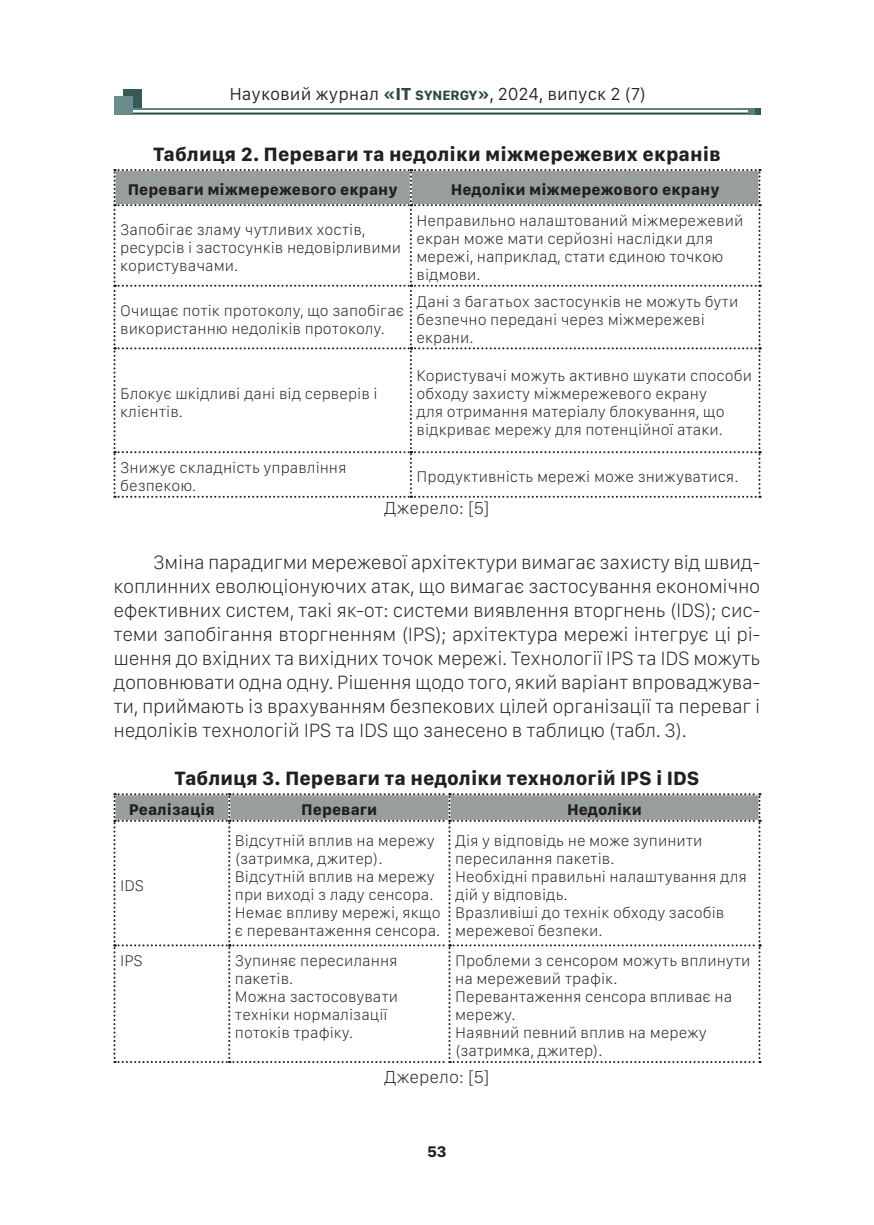
<style>
.page{position:relative;width:874px;height:1225px;background:#fff}
.page>*{position:absolute;margin:0;border:0;box-sizing:border-box;transform-origin:0 0}
.Text_основной_copy{font:100 20px/24px "SF Compact Text";letter-spacing:-.015em;color:#231f20;text-align:justify}
.Рисунок{font:700 20px "SF Compact Text";color:#231f20}
.t1{font:300 18px "SF Compact Text";color:#231f20}
.Джерело{font:100 18px "SF Compact Text";color:#231f20}
.Техт_таблица{font:100 16px/18px "SF Compact Text";color:#231f20}
.Техт_шапка{font:700 16px "SF Compact Text";color:#231f20}
.s1{font-weight:700;color:#2c4843}
.s2{font-weight:700;font-size:14px;color:#2c4843}
</style>
<div class="page">
<hr style="left:114px;top:113px;width:633px;height:2px;background:#2c4843">
<hr style="left:114px;top:108px;width:633px;height:2px;background:#5d7f80">
<div style="left:754px;top:108px;width:6px;height:7px;background:#385a54"></div>
<div style="left:747px;top:108px;width:7px;height:7px;background:#5d7f80"></div>
<div style="left:124px;top:90px;width:18px;height:18px;background:#385a54"></div>
<div style="left:114px;top:96px;width:19px;height:19px;background:#6b8c8c"></div>
<svg style="left:113px;top:169px;width:647px;height:329px"></svg>
<svg style="left:113px;top:793px;width:647px;height:270px"></svg>
<p class="t1" style="left:229px;top:84px;width:418px">Науковий журнал <span class="s1">«IT</span> <span class="s2">SYNERGY</span><span class="s1">»</span>, 2024, випуск 2 (7)</p>
<p class="Рисунок" style="left:153px;top:142px;width:569px">Таблиця 2. Переваги та недоліки міжмережевих екранів</p>
<p class="Техт_шапка" style="left:128px;top:180px;width:271px">Переваги міжмережевого екрану</p>
<p class="Техт_шапка" style="left:450px;top:180px;width:270px">Недоліки міжмережового екрану</p>
<p class="Техт_таблица" style="left:120px;top:220px;width:282px">Запобігає зламу чутливих хостів, ресурсів і застосунків недовірливими користувачами.</p>
<p class="Техт_таблица" style="left:416px;top:211px;width:328px">Неправильно налаштований міжмережевий екран може мати серйозні наслідки для мережі, наприклад, стати єдиною точкою відмови.</p>
<p class="Техт_таблица" style="left:120px;top:301px;width:285px">Очищає потік протоколу, що запобігає використанню недоліків протоколу.</p>
<p class="Техт_таблица" style="left:416px;top:292px;width:323px">Дані з багатьох застосунків не можуть бути безпечно передані через міжмережеві екрани.</p>
<p class="Техт_таблица" style="left:120px;top:384px;width:259px">Блокує шкідливі дані від серверів і клієнтів.</p>
<p class="Техт_таблица" style="left:416px;top:366px;width:337px">Користувачі можуть активно шукати способи обходу захисту міжмережевого екрану<br>для отримання матеріалу блокування, що відкриває мережу для потенційної атаки.</p>
<p class="Техт_таблица" style="left:120px;top:458px;width:228px">Знижує складність управління безпекою.</p>
<p class="Техт_таблица" style="left:416px;top:467px;width:323px">Продуктивність мережі може знижуватися.</p>
<p class="Джерело" style="left:384px;top:497px;width:107px">Джерело: [5]</p>
<p class="Text_основной_copy" style="left:113px;top:550px;width:648px;text-indent:40px">Зміна парадигми мережевої архітектури вимагає захисту від швид&shy;коплинних еволюціонуючих атак, що вимагає застосування економічно ефективних систем, такі як-от: системи виявлення вторгнень (IDS); сис&shy;теми запобігання вторгненням (IPS); архітектура мережі інтегрує ці рі&shy;шення до вхідних та вихідних точок мережі. Технології IPS та IDS можуть доповнювати одна одну. Рішення щодо того, який варіант впроваджува&shy;ти, приймають із врахуванням безпекових цілей організації та переваг і недоліків технологій IPS та IDS що занесено в таблицю (табл. 3).</p>
<p class="Рисунок" style="left:174px;top:766px;width:526px">Таблиця 3. Переваги та недоліки технологій IPS і IDS</p>
<p class="Техт_шапка" style="left:129px;top:800px;width:88px">Реалізація</p>
<p class="Техт_шапка" style="left:301px;top:800px;width:78px">Переваги</p>
<p class="Техт_шапка" style="left:566px;top:800px;width:76px">Недоліки</p>
<p class="Техт_таблица" style="left:120px;top:876px;width:25px">IDS</p>
<p class="Техт_таблица" style="left:235px;top:831px;width:201px">Відсутній вплив на мережу (затримка, джитер).</p>
<p class="Техт_таблица" style="left:235px;top:867px;width:201px">Відсутній вплив на мережу при виході з ладу сенсора.</p>
<p class="Техт_таблица" style="left:235px;top:903px;width:207px">Немає впливу мережі, якщо є перевантаження сенсора.</p>
<p class="Техт_таблица" style="left:455px;top:831px;width:249px">Дія у відповідь не може зупинити пересилання пакетів.</p>
<p class="Техт_таблица" style="left:455px;top:867px;width:293px">Необхідні правильні налаштування для дій у відповідь.</p>
<p class="Техт_таблица" style="left:455px;top:903px;width:271px">Вразливіші до технік обходу засобів мережевої безпеки.</p>
<p class="Техт_таблица" style="left:455px;top:951px;width:297px">Проблеми з сенсором можуть вплинути на мережевий трафік.</p>
<p class="Техт_таблица" style="left:455px;top:987px;width:278px">Перевантаження сенсора впливає на мережу.</p>
<p class="Техт_таблица" style="left:455px;top:1023px;width:253px">Наявний певний вплив на мережу (затримка, джитер).</p>
<p class="Джерело" style="left:384px;top:1066px;width:107px">Джерело: [5]</p>
<p class="Техт_таблица" style="left:120px;top:951px;width:24px">IPS</p>
<p class="Техт_таблица" style="left:235px;top:951px;width:164px">Зупиняє пересилання пакетів.</p>
<p class="Техт_таблица" style="left:235px;top:987px;width:165px">Можна застосовувати техніки нормалізації потоків трафіку.</p>
<p class="Техт_шапка" style="left:427px;top:1142px;width:21px">53</p>
</div>
